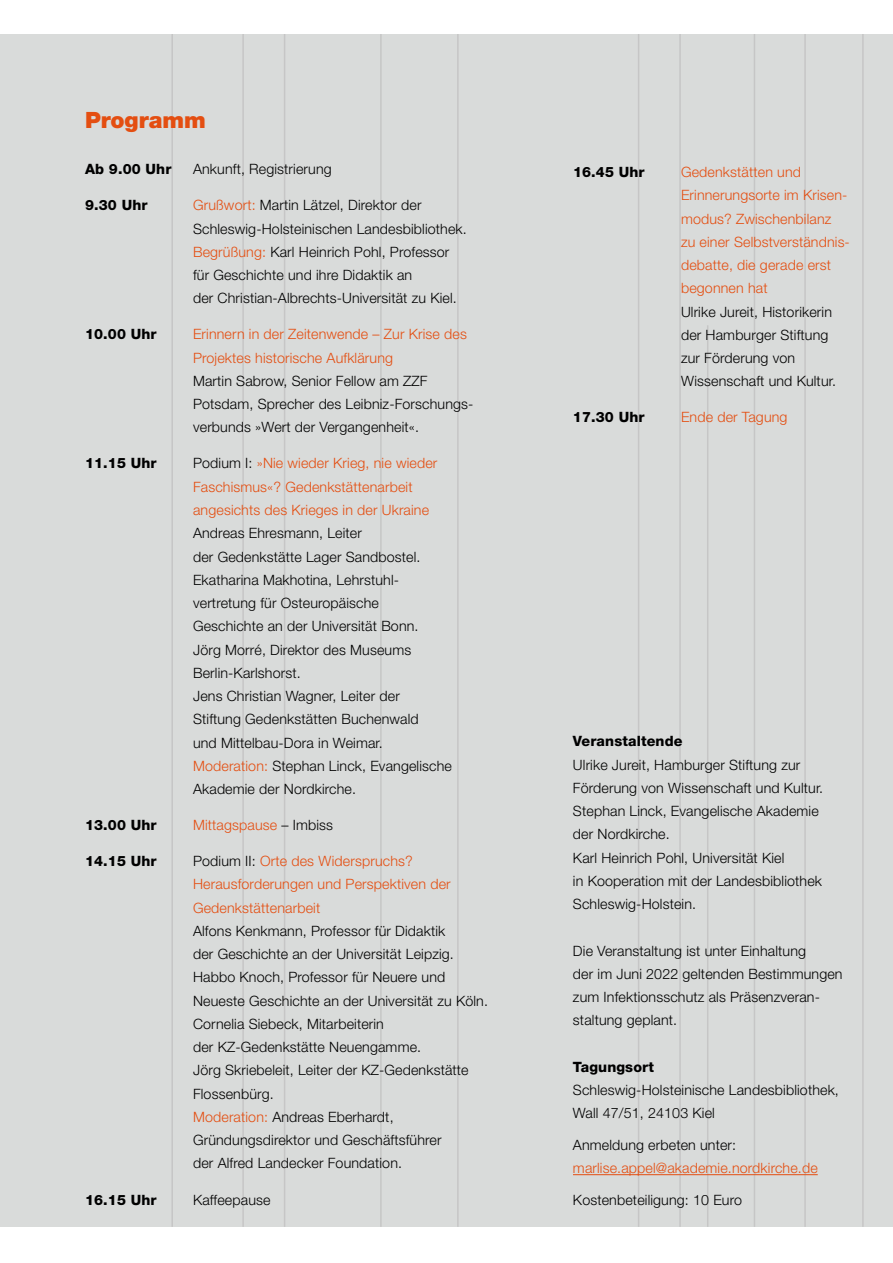
<style>
.page{position:relative;width:893px;height:1263px;background:#fff}
.page>*{position:absolute;margin:0;border:0;box-sizing:border-box;transform-origin:0 0}
.t1{font:900 22.5px "Helvetica Neue LT";color:#e44e11}
.t2{font:300 14.25px/23.2px "Helvetica Neue LT";letter-spacing:.01em;color:#000}
.t3{font:300 14.25px/23.2px "Helvetica Neue LT";letter-spacing:.01em;color:#e44e11}
.t4{font:800 14.25px "Helvetica Neue LT";letter-spacing:.01em;color:#000}
.s1{color:#e44e11}
.s2{color:#000}
</style>
<div class="page">
<div style="left:0;top:34px;width:893px;height:1193px;background:#d9dbda"></div>
<hr style="left:171px;top:34px;width:2px;height:1193px;background:#c6c6c6">
<hr style="left:242px;top:34px;width:2px;height:1193px;background:#c6c6c6">
<hr style="left:284px;top:34px;width:1px;height:1193px;background:#c6c6c6">
<hr style="left:380px;top:34px;width:2px;height:1193px;background:#c6c6c6">
<hr style="left:457px;top:34px;width:2px;height:1193px;background:#c6c6c6">
<hr style="left:638px;top:34px;width:1px;height:1193px;background:#c6c6c6">
<hr style="left:804px;top:34px;width:2px;height:1193px;background:#c6c6c6">
<hr style="left:862px;top:34px;width:2px;height:1193px;background:#c6c6c6">
<hr style="left:754px;top:34px;width:1px;height:1193px;background:#c6c6c6">
<hr style="left:679px;top:34px;width:2px;height:1193px;background:#c6c6c6">
<hr style="left:707px;top:325px;width:1px;height:902px;background:#c6c6c6">
<hr style="left:573px;top:1174px;width:245px;height:1px;background:#e44e11">
<h1 class="t1" style="left:85px;top:106px;width:122px">Programm</h1>
<p class="t4" style="left:85px;top:161px;width:88px">Ab 9.00 Uhr</p>
<p class="t2" style="left:193px;top:157px;width:140px">Ankunft, Registrierung</p>
<p class="t4" style="left:85px;top:197px;width:64px">9.30 Uhr</p>
<p class="t2" style="left:193px;top:193px;width:275px"><span class="s1">Grußwort:</span> Martin Lätzel, Direktor der Schleswig-Holsteinischen Landesbibliothek.<br><span class="s1">Begrüßung:</span> Karl Heinrich Pohl, Professor für Geschichte und ihre Didaktik an<br>der Christian-Albrechts-Universität zu Kiel.</p>
<p class="t4" style="left:85px;top:326px;width:73px">10.00 Uhr</p>
<p class="t3" style="left:193px;top:322px;width:275px">Erinnern in der Zeitenwende – Zur Krise des<br>Projektes historische Aufklärung</p>
<p class="t2" style="left:193px;top:369px;width:282px">Martin Sabrow, Senior Fellow am ZZF<br>Potsdam, Sprecher des Leibniz-Forschungs&shy;verbunds »Wert der Vergangenheit«.</p>
<p class="t4" style="left:85px;top:455px;width:73px">11.15 Uhr</p>
<p class="t3" style="left:193px;top:451px;width:246px"><span class="s2">Podium I:</span> »Nie wieder Krieg, nie wieder<br>Faschismus«? Gedenkstättenarbeit angesichts des Krieges in der Ukraine</p>
<p class="t2" style="left:193px;top:521px;width:260px">Andreas Ehresmann, Leiter<br>der Gedenkstätte Lager Sandbostel.<br>Ekatharina Makhotina, Lehrstuhl&shy;vertretung für Osteuropäische<br>Geschichte an der Universität Bonn.<br>Jörg Morré, Direktor des Museums<br>Berlin-Karlshorst.<br>Jens Christian Wagner, Leiter der<br>Stiftung Gedenkstätten Buchenwald<br>und Mittelbau-Dora in Weimar.<br><span class="s1">Moderation:</span> Stephan Linck, Evangelische<br>Akademie der Nordkirche.</p>
<p class="t4" style="left:85px;top:816px;width:73px">13.00 Uhr</p>
<p class="t3" style="left:193px;top:813px;width:142px">Mittagspause <span class="s2">– Imbiss</span></p>
<p class="t4" style="left:85px;top:852px;width:73px">14.15 Uhr</p>
<p class="t3" style="left:193px;top:849px;width:259px"><span class="s2">Podium II:</span> Orte des Widerspruchs?<br>Herausforderungen und Perspektiven der<br>Gedenkstättenarbeit</p>
<p class="t2" style="left:193px;top:919px;width:296px">Alfons Kenkmann, Professor für Didaktik<br>der Geschichte an der Universität Leipzig.<br>Habbo Knoch, Professor für Neuere und Neueste Geschichte an der Universität zu Köln.<br>Cornelia Siebeck, Mitarbeiterin<br>der KZ-Gedenkstätte Neuengamme.<br>Jörg Skriebeleit, Leiter der KZ-Gedenkstätte Flossenbürg.<br><span class="s1">Moderation:</span> Andreas Eberhardt, Gründungsdirektor und Geschäftsführer<br>der Alfred Landecker Foundation.</p>
<p class="t4" style="left:85px;top:1191px;width:73px">16.15 Uhr</p>
<p class="t2" style="left:193px;top:1187px;width:79px">Kaffeepause</p>
<p class="t4" style="left:573px;top:163px;width:73px">16.45 Uhr</p>
<p class="t3" style="left:681px;top:160px;width:170px">Gedenkstätten und<br>Erinnerungsorte im Krisen&shy;modus? Zwischenbilanz<br>zu einer Selbstverständnis&shy;debatte, die gerade erst begonnen hat</p>
<p class="t2" style="left:681px;top:300px;width:157px">Ulrike Jureit, Historikerin der Hamburger Stiftung zur Förderung von<br>Wissenschaft und Kultur.</p>
<p class="t4" style="left:573px;top:409px;width:73px">17.30 Uhr</p>
<p class="t3" style="left:681px;top:405px;width:108px">Ende der Tagung</p>
<p class="t4" style="left:573px;top:733px;width:111px">Veranstaltende</p>
<p class="t2" style="left:573px;top:752px;width:252px">Ulrike Jureit, Hamburger Stiftung zur Förderung von Wissenschaft und Kultur.<br>Stephan Linck, Evangelische Akademie der Nordkirche.<br>Karl Heinrich Pohl, Universität Kiel<br>in Kooperation mit der Landesbibliothek Schleswig-Holstein.</p>
<p class="t2" style="left:573px;top:938px;width:271px">Die Veranstaltung ist unter Einhaltung<br>der im Juni 2022 geltenden Bestimmungen zum Infektionsschutz als Präsenzveran&shy;staltung geplant.</p>
<p class="t4" style="left:573px;top:1058px;width:82px">Tagungsort</p>
<p class="t2" style="left:573px;top:1078px;width:267px">Schleswig-Holsteinische Landesbibliothek,<br>Wall 47/51, 24103 Kiel</p>
<p class="t2" style="left:573px;top:1133px;width:165px">Anmeldung erbeten unter:</p>
<p class="t3" style="left:573px;top:1156px;width:246px">marlise.appel@akademie.nordkirche.de</p>
<p class="t2" style="left:573px;top:1188px;width:171px">Kostenbeteiligung: 10 Euro</p>
</div>
